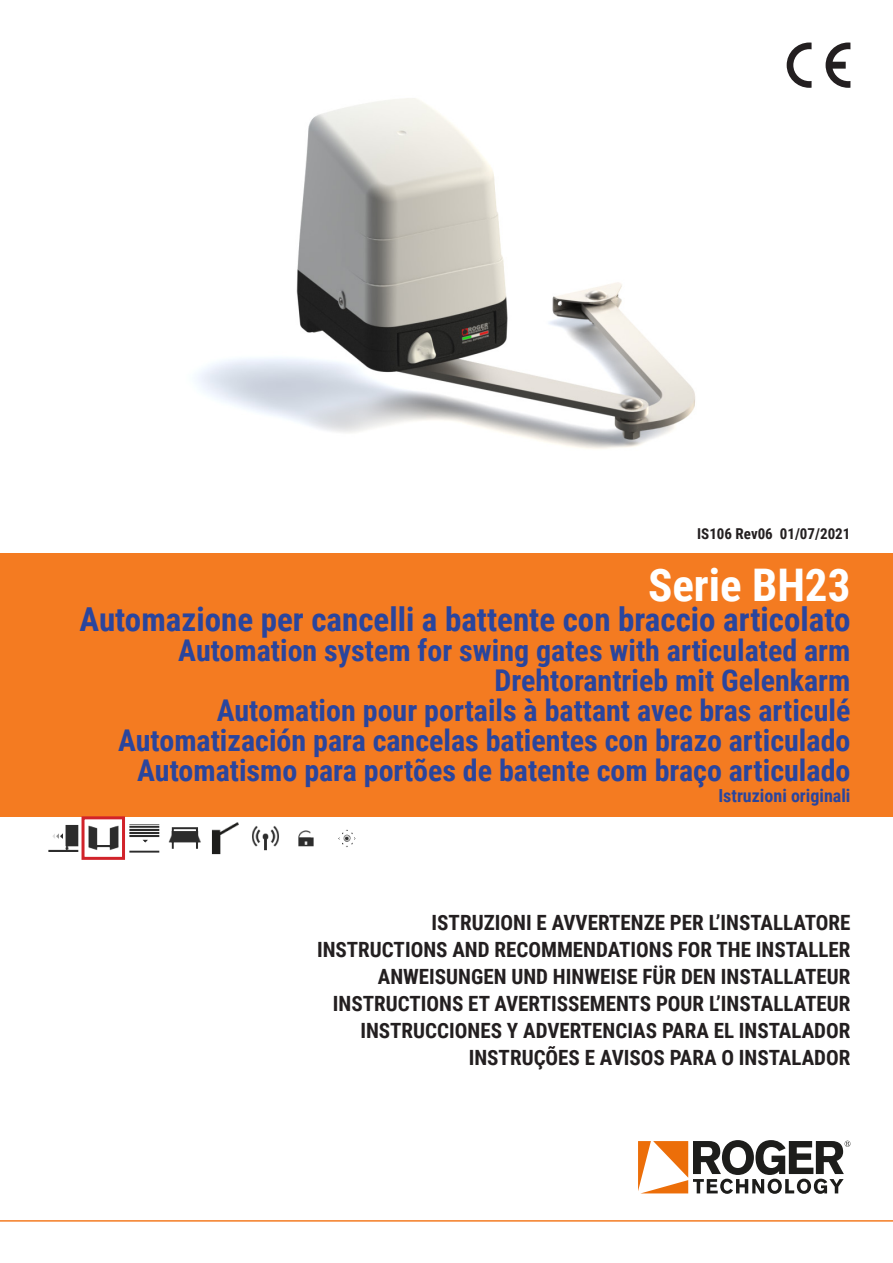
<style>
.page{position:relative;width:893px;height:1263px;background:#fff}
.page>*{position:absolute;margin:0;border:0;box-sizing:border-box;transform-origin:0 0}
.t1{font:700 45px "Roboto Condensed";color:#fff}
.t2{font:700 33px "Roboto Condensed";color:#2a459d}
.t3{font:700 30px "Roboto Condensed";color:#2a459d}
.t4{font:700 21px "Roboto Condensed";color:#231f20}
.t5{font:700 18px "Roboto Condensed";color:#2a459d}
.t6{font:700 15px "Roboto Condensed";color:#231f20}
</style>
<div class="page">
<div style="left:0;top:553px;width:893px;height:263px;background:#f47b21"></div>
<hr style="left:0;top:1220px;width:893px;height:1px;background:#f47b21">
<img style="left:48px;top:818px;width:308px;height:40px">
<div style="left:82px;top:816px;width:43px;height:44px;border:3px solid #d1232a"></div>
<svg style="left:638px;top:1140px;width:212px;height:54px"></svg>
<svg style="left:787px;top:43px;width:24px;height:45px"></svg>
<svg style="left:826px;top:43px;width:24px;height:45px"></svg>
<img style="left:196px;top:98px;width:499px;height:351px">
<p class="t6" style="left:697px;top:523px;width:155px">IS106 Rev06 01/07/2021</p>
<p class="t1" style="left:648px;top:553px;width:204px">Serie BH23</p>
<p class="t2" style="left:80px;top:596px;width:772px">Automazione per cancelli a battente con braccio articolato</p>
<p class="t3" style="left:178px;top:629px;width:674px">Automation system for swing gates with articulated arm</p>
<p class="t3" style="left:495px;top:659px;width:357px">Drehtorantrieb mit Gelenkarm</p>
<p class="t3" style="left:217px;top:689px;width:635px">Automation pour portails à battant avec bras articulé</p>
<p class="t3" style="left:118px;top:719px;width:734px">Automatización para cancelas batientes con brazo articulado</p>
<p class="t3" style="left:137px;top:749px;width:715px">Automatismo para portões de batente com braço articulado</p>
<p class="t5" style="left:718px;top:783px;width:134px">Istruzioni originali</p>
<p class="t4" style="left:432px;top:908px;width:420px">ISTRUZIONI E AVVERTENZE PER L’INSTALLATORE</p>
<p class="t4" style="left:317px;top:935px;width:535px">INSTRUCTIONS AND RECOMMENDATIONS FOR THE INSTALLER</p>
<p class="t4" style="left:378px;top:962px;width:474px">ANWEISUNGEN UND HINWEISE FÜR DEN INSTALLATEUR</p>
<p class="t4" style="left:333px;top:989px;width:519px">INSTRUCTIONS ET AVERTISSEMENTS POUR L’INSTALLATEUR</p>
<p class="t4" style="left:360px;top:1016px;width:492px">INSTRUCCIONES Y ADVERTENCIAS PARA EL INSTALADOR</p>
<p class="t4" style="left:469px;top:1043px;width:383px">INSTRUÇÕES E AVISOS PARA O INSTALADOR</p>
</div>
